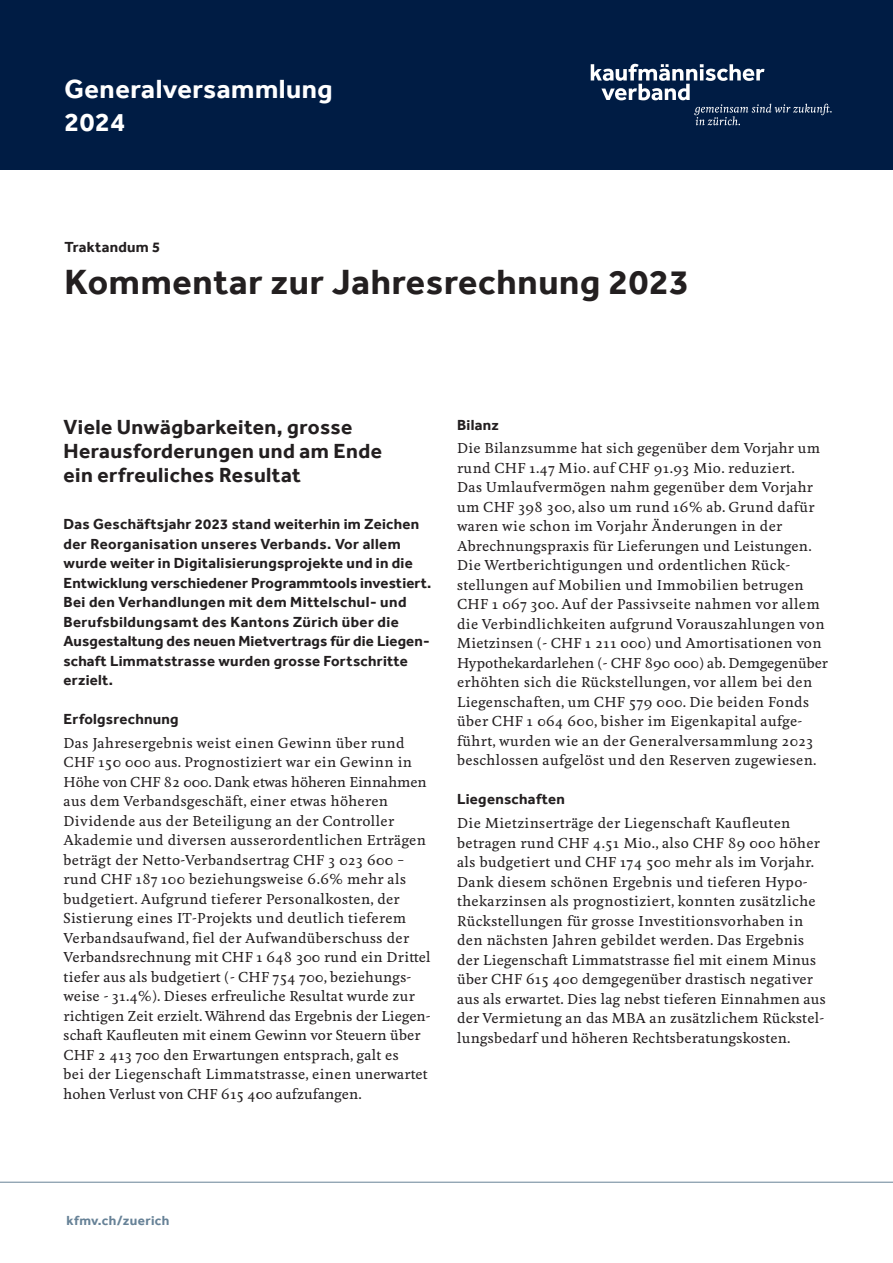
<style>
.page{position:relative;width:893px;height:1263px;background:#fff}
.page>*{position:absolute;margin:0;border:0;box-sizing:border-box;transform-origin:0 0}
.t1{font:700 36px "Effra";letter-spacing:.02em;color:#231f20}
.t2{font:700 27px/33px "Effra";letter-spacing:.02em;color:#fff}
.t3{font:700 21px/24px "Effra";letter-spacing:.02em;color:#231f20}
.t4{font:700 15px/19.5px "Effra";letter-spacing:.02em;color:#231f20}
.t5{font:500 13.5px/19.5px "Feijoa";letter-spacing:.03em;color:#231f20}
.t6{font:700 13.5px "Effra";letter-spacing:.03em;color:#678297}
</style>
<div class="page">
<hr style="left:0;top:1182px;width:893px;height:1px;background:#678297">
<div style="left:0;top:0;width:893px;height:170px;background:#001c44"></div>
<svg style="left:591px;top:64px;width:241px;height:61px"></svg>
<h2 class="t2" style="left:65px;top:73px;width:270px">Generalversammlung<br>2024</h2>
<p class="t4" style="left:65px;top:237px;width:97px">Traktandum 5</p>
<h1 class="t1" style="left:65px;top:260px;width:626px">Kommentar zur Jahresrechnung 2023</h1>
<h3 class="t3" style="left:64px;top:414px;width:320px">Viele Unwägbarkeiten, grosse<br>Herausforderungen und am Ende ein erfreuliches Resultat</h3>
<p class="t4" style="left:64px;top:514px;width:370px">Das Geschäftsjahr 2023 stand weiterhin im Zeichen der Reorganisation unseres Verbands. Vor allem wurde weiter in Digitalisierungsprojekte und in die Entwicklung verschiedener Programmtools investiert.<br>Bei den Verhandlungen mit dem Mittelschul- und Berufsbildungsamt des Kantons Zürich über die Ausgestaltung des neuen Mietvertrags für die Liegen&shy;schaft Limmatstrasse wurden grosse Fortschritte erzielt.</p>
<p class="t4" style="left:64px;top:709px;width:117px">Erfolgsrechnung</p>
<p class="t5" style="left:64px;top:734px;width:369px">Das Jahresergebnis weist einen Gewinn über rund CHF 150 000 aus. Prognostiziert war ein Gewinn in Höhe von CHF 82 000. Dank etwas höheren Einnahmen aus dem Verbandsgeschäft, einer etwas höheren Dividende aus der Beteiligung an der Controller Akademie und diversen ausserordentlichen Erträgen beträgt der Netto-Verbandsertrag CHF 3 023 600 – rund CHF 187 100 beziehungsweise 6.6% mehr als budgetiert. Aufgrund tieferer Personalkosten, der Sistierung eines IT-Projekts und deutlich tieferem Verbandsaufwand, fiel der Aufwandüberschuss der Verbandsrechnung mit CHF 1 648 300 rund ein Drittel tiefer aus als budgetiert (- CHF 754 700, beziehungs&shy;weise - 31.4%). Dieses erfreuliche Resultat wurde zur richtigen Zeit erzielt. Während das Ergebnis der Liegen&shy;schaft Kaufleuten mit einem Gewinn vor Steuern über CHF 2 413 700 den Erwartungen entsprach, galt es<br>bei der Liegenschaft Limmatstrasse, einen unerwartet hohen Verlust von CHF 615 400 aufzufangen.</p>
<p class="t4" style="left:457px;top:415px;width:43px">Bilanz</p>
<p class="t5" style="left:457px;top:439px;width:372px">Die Bilanzsumme hat sich gegenüber dem Vorjahr um rund CHF 1.47 Mio. auf CHF 91.93 Mio. reduziert.<br>Das Umlaufvermögen nahm gegenüber dem Vorjahr um CHF 398 300, also um rund 16% ab. Grund dafür waren wie schon im Vorjahr Änderungen in der Abrechnungspraxis für Lieferungen und Leistungen.<br>Die Wertberichtigungen und ordentlichen Rück&shy;stellungen auf Mobilien und Immobilien betrugen CHF 1 067 300. Auf der Passivseite nahmen vor allem die Verbindlichkeiten aufgrund Vorauszahlungen von Mietzinsen (- CHF 1 211 000) und Amortisationen von Hypothekardarlehen (- CHF 890 000) ab. Demgegenüber erhöhten sich die Rückstellungen, vor allem bei den Liegenschaften, um CHF 579 000. Die beiden Fonds über CHF 1 064 600, bisher im Eigenkapital aufge&shy;führt, wurden wie an der Generalversammlung 2023 beschlossen aufgelöst und den Reserven zugewiesen.</p>
<p class="t4" style="left:457px;top:789px;width:109px">Liegenschaften</p>
<p class="t5" style="left:457px;top:814px;width:370px">Die Mietzinserträge der Liegenschaft Kaufleuten betragen rund CHF 4.51 Mio., also CHF 89 000 höher als budgetiert und CHF 174 500 mehr als im Vorjahr.<br>Dank diesem schönen Ergebnis und tieferen Hypo&shy;thekarzinsen als prognostiziert, konnten zusätzliche Rückstellungen für grosse Investitionsvorhaben in den nächsten Jahren gebildet werden. Das Ergebnis der Liegenschaft Limmatstrasse fiel mit einem Minus über CHF 615 400 demgegenüber drastisch negativer aus als erwartet. Dies lag nebst tieferen Einnahmen aus der Vermietung an das MBA an zusätzlichem Rückstel&shy;lungsbedarf und höheren Rechtsberatungskosten.</p>
<p class="t6" style="left:67px;top:1212px;width:104px">kfmv.ch/zuerich</p>
</div>
